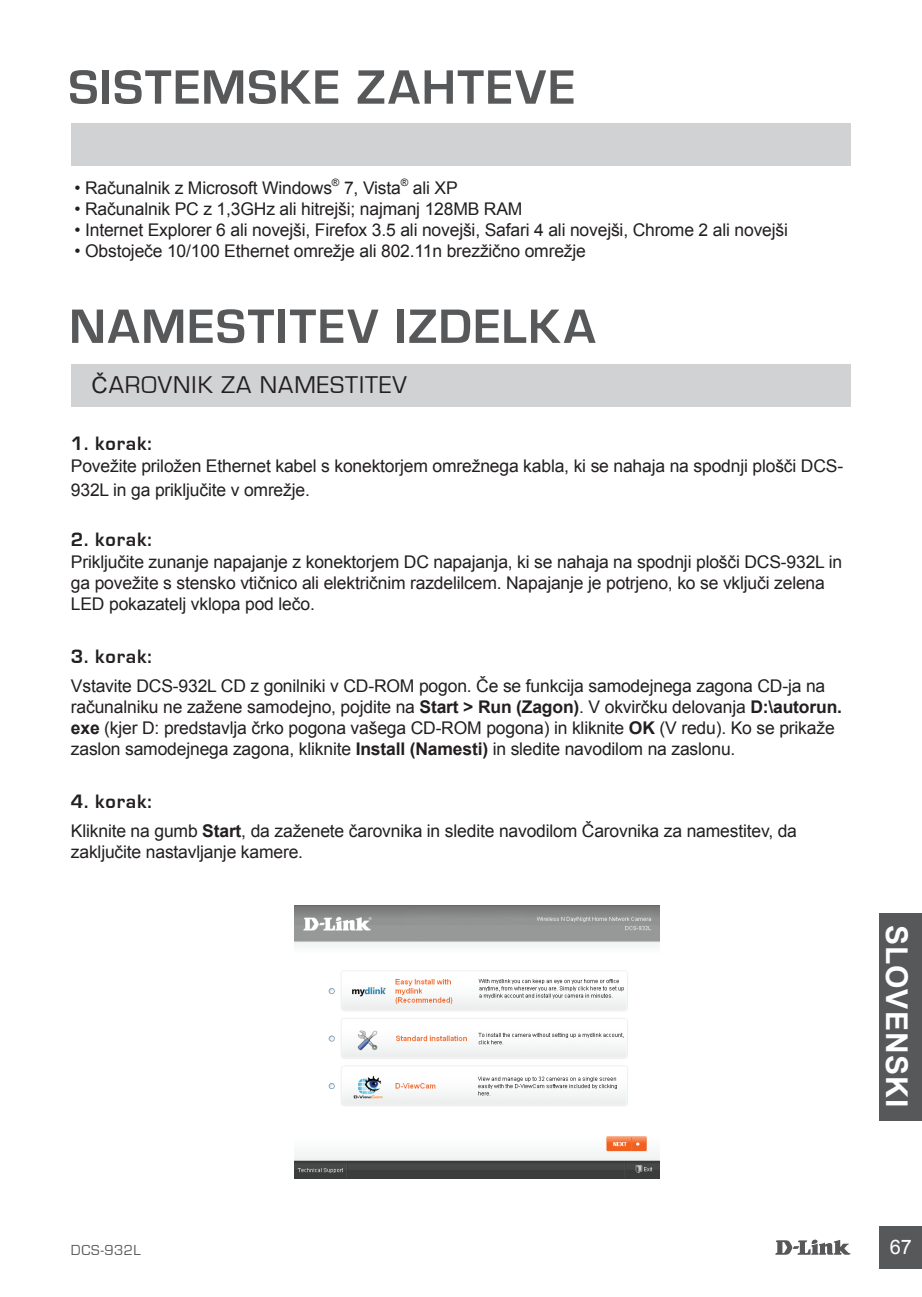
<style>
.page{position:relative;width:922px;height:1297px;background:#fff}
.page>*{position:absolute;margin:0;border:0;box-sizing:border-box;transform-origin:0 0}
.t1{font:700 50px "Eurostile";letter-spacing:.03em;color:#57585a}
.t2{font:700 30px "Arial";letter-spacing:.035em;color:#fff}
.t3{font:25px "Eurostile";letter-spacing:.04em;color:#231f20}
.t4{font:700 20px "Eurostile";letter-spacing:.04em;color:#231f20}
.t5{font:20px "Arial";color:#fff}
.t6{font:17.5px/21px "Arial";letter-spacing:-.01em;color:#231f20}
.t7{font:15px "Eurostile";letter-spacing:.03em;color:#57585a}
.t8{font:10.25px "Arial";color:#231f20}
.s1{font-family:"Arial";font-size:22.5px}
.s2{font-weight:700}
</style>
<div class="page">
<svg style="left:775px;top:1239px;width:75px;height:16px"></svg>
<div style="left:879px;top:1226px;width:42px;height:43px;background:#57585a"></div>
<div style="left:878px;top:913px;width:43px;height:207px;background:#57585a"></div>
<div style="left:72px;top:364px;width:778px;height:42px;background:#d1d2d4"></div>
<img style="left:295px;top:905px;width:364px;height:274px">
<div style="left:72px;top:123px;width:778px;height:43px;background:#d1d2d4"></div>
<h1 class="t1" style="left:68px;top:60px;width:57px">Siste</h1>
<h1 class="t1" style="left:201px;top:60px;width:77px">mske</h1>
<h1 class="t1" style="left:356px;top:60px;width:32px">zahteve</h1>
<p class="t6" style="left:74px;top:177px;width:259px">• Računalnik z Microsoft Windows</p>
<p class="t8" style="left:332px;top:175px;width:9px">®</p>
<p class="t6" style="left:344px;top:177px;width:58px">7, Vista</p>
<p class="t8" style="left:400px;top:175px;width:9px">®</p>
<p class="t6" style="left:413px;top:177px;width:46px">ali XP</p>
<p class="t6" style="left:74px;top:198px;width:449px">• Računalnik PC z 1,3GHz ali hitrejši; najmanj 128MB RAM</p>
<p class="t6" style="left:74px;top:219px;width:715px">• Internet Explorer 6 ali novejši, Firefox 3.5 ali novejši, Safari 4 ali novejši, Chrome 2 ali novejši</p>
<p class="t6" style="left:74px;top:240px;width:513px">• Obstoječe 10/100 Ethernet omrežje ali 802.11n brezžično omrežje</p>
<h1 class="t1" style="left:69px;top:299px;width:528px">NAMESTITEV IZDELKA</h1>
<h3 class="t3" style="left:92px;top:371px;width:34px"><span class="s1">Č</span>ARO</h3>
<h3 class="t3" style="left:158px;top:371px;width:136px">VNIK ZA NAMESTITE</h3>
<h3 class="t3" style="left:392px;top:371px;width:16px">V</h3>
<p class="t4" style="left:71px;top:432px;width:82px">1. korak:</p>
<p class="t6" style="left:71px;top:454px;width:773px;line-height:23.5px">Povežite priložen Ethernet kabel s konektorjem omrežnega kabla, ki se nahaja na spodnji plošči DCS-<br>932L in ga priključite v omrežje.</p>
<p class="t4" style="left:71px;top:528px;width:82px">2. korak:</p>
<p class="t6" style="left:71px;top:551px;width:772px">Priključite zunanje napajanje z konektorjem DC napajanja, ki se nahaja na spodnji plošči DCS-932L in ga povežite s stensko vtičnico ali električnim razdelilcem. Napajanje je potrjeno, ko se vključi zelena<br>LED pokazatelj vklopa pod lečo.</p>
<p class="t4" style="left:71px;top:645px;width:82px">3. korak:</p>
<p class="t6" style="left:71px;top:675px;width:772px">Vstavite DCS-932L CD z gonilniki v CD-ROM pogon. Če se funkcija samodejnega zagona CD-ja na računalniku ne zažene samodejno, pojdite na <span class="s2">Start &gt; Run (Zagon)</span>. V okvirčku delovanja <span class="s2">D:\autorun. exe</span> (kjer D: predstavlja črko pogona vašega CD-ROM pogona) in kliknite <span class="s2">OK</span> (V redu). Ko se prikaže zaslon samodejnega zagona, kliknite <span class="s2">Install (Namesti)</span> in sledite navodilom na zaslonu.</p>
<p class="t4" style="left:71px;top:790px;width:82px">4. korak:</p>
<p class="t6" style="left:71px;top:820px;width:727px">Kliknite na gumb <span class="s2">Start</span>, da zaženete čarovnika in sledite navodilom Čarovnika za namestitev, da zaključite nastavljanje kamere.</p>
<h2 class="t2" style="left:916px;top:925px;width:183px;rotate:90deg">SLOVENSKI</h2>
<p class="t7" style="left:71px;top:1241px;width:70px">DCS-932L</p>
<p class="t5" style="left:889px;top:1234px;width:24px">67</p>
</div>
